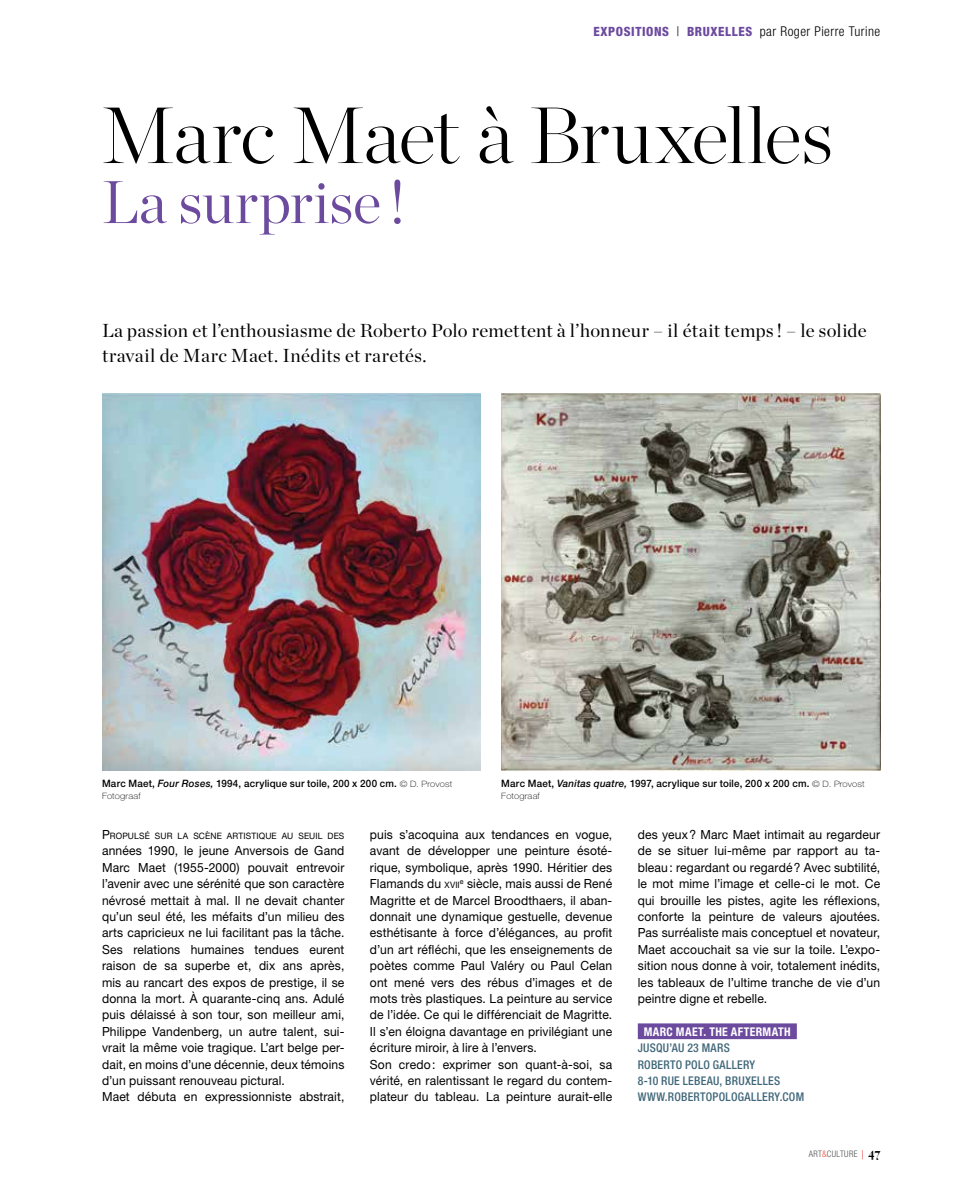
<style>
.page{position:relative;width:978px;height:1178px;background:#fff}
.page>*{position:absolute;margin:0;border:0;box-sizing:border-box;transform-origin:0 0}
.t1{font:200 79.5px "Chronicle Display";letter-spacing:-.02em;color:#000}
.t2{font:300 60px "Chronicle Display";color:#6c4a9e}
.t3{font:18.75px/25.5px "Chronicle Display";letter-spacing:.01em;color:#000}
.t4{font:300 condensed 13.5px "Helvetica Neue LT Std";letter-spacing:.035em;color:#000}
.t5{font:12.6px/16.4px "Helvetica Neue LT Std";letter-spacing:.01em;color:#000;scale:.96 1}
.t6{font:500 condensed 12px/16.4px "Helvetica Neue LT Std";letter-spacing:.02em;color:#406779}
.t7{font:700 condensed 12px "Helvetica Neue LT Std";letter-spacing:.03em;color:#fff}
.t8{font:500 10.2px "Helvetica Neue LT Std";letter-spacing:.02em;color:#000;scale:.96 1}
.t9{font:300 condensed 9px "Helvetica Neue LT Std";letter-spacing:.045em;color:#4d4d4f;scale:.96 1}
.t10{font:8.85px "Helvetica Neue LT Std";letter-spacing:.015em;color:#000;scale:.96 1}
.t11{font:100 8.7px "Helvetica Neue LT Std";letter-spacing:.015em;color:#000;scale:1.1 1}
.s1{font-weight:800;font-size:12.75px;color:#6c4a9e}
.s2{font-style:italic}
.s3{font-weight:100;font-size:8.7px}
.s4{font-size:12.6px}
.s5{font-size:8.85px}
.s6{color:#f04e37}
.s7{font-family:"Helvetica BQ";font-stretch:normal;color:#ed1d24}
.s8{font-family:"Bauer Bodoni Bold Os F";font-weight:400;font-stretch:normal;font-size:12.75px;color:#000}
</style>
<div class="page">
<div style="left:638px;top:1023px;width:159px;height:16px;background:#6c4a9e"></div>
<img style="left:102px;top:394px;width:378px;height:376px">
<img style="left:501px;top:394px;width:379px;height:376px">
<p class="t4" style="left:593px;top:24px;width:288px"><span class="s1">EXPOSITIONS</span> | <span class="s1">BRUXELLES</span> par Roger Pierre Turine</p>
<h1 class="t1" style="left:102px;top:75px;width:733px">Marc Maet à Bruxelles</h1>
<h2 class="t2" style="left:102px;top:156px;width:305px">La surprise !</h2>
<h3 class="t3" style="left:102px;top:316px;width:766px">La passion et l’enthousiasme de Roberto Polo remettent à l’honneur – il était temps ! – le solide travail de Marc Maet. Inédits et raretés.</h3>
<p class="t8" style="left:102px;top:777px;width:366px">Marc Maet, <span class="s2">Four Roses,</span> 1994, acrylique sur toile, 200 x 200 cm. <span class="s3">© D. Provost</span></p>
<p class="t11" style="left:102px;top:790px;width:37px">Fotograaf</p>
<p class="t8" style="left:501px;top:777px;width:380px">Marc Maet, <span class="s2">Vanitas quatre,</span> 1997, acrylique sur toile, 200 x 200 cm. <span class="s3">© D. Provost</span></p>
<p class="t11" style="left:501px;top:790px;width:37px">Fotograaf</p>
<p class="t10" style="left:102px;top:830px;width:254px"><span class="s4">P</span>ROPULSÉ SUR LA SCÈNE ARTISTIQUE AU SEUIL DES</p>
<p class="t5" style="left:102px;top:842px;width:254px">années 1990, le jeune Anversois de Gand Marc Maet (1955-2000) pouvait entrevoir l’avenir avec une sérénité que son caractère névrosé mettait à mal. Il ne devait chanter qu’un seul été, les méfaits d’un milieu des arts capricieux ne lui facilitant pas la tâche.<br>Ses relations humaines tendues eurent raison de sa superbe et, dix ans après, mis au rancart des expos de prestige, il se donna la mort. À quarante-cinq ans. Adulé puis délaissé à son tour, son meilleur ami, Philippe Vandenberg, un autre talent, sui&shy;vrait la même voie tragique. L’art belge per&shy;dait, en moins d’une décennie, deux témoins d’un puissant renouveau pictural.<br>Maet débuta en expressionniste abstrait,</p>
<p class="t5" style="left:370px;top:826px;width:254px">puis s’acoquina aux tendances en vogue, avant de développer une peinture ésoté&shy;rique, symbolique, après 1990. Héritier des Flamands du <span class="s5">XVII</span><sup>e</sup> siècle, mais aussi de René Magritte et de Marcel Broodthaers, il aban&shy;donnait une dynamique gestuelle, devenue esthétisante à force d’élégances, au profit d’un art réfléchi, que les enseignements de poètes comme Paul Valéry ou Paul Celan ont mené vers des rébus d’images et de mots très plastiques. La peinture au service de l’idée. Ce qui le différenciait de Magritte.<br>Il s’en éloigna davantage en privilégiant une écriture miroir, à lire à l’envers.<br>Son credo: exprimer son quant-à-soi, sa vérité, en ralentissant le regard du contem&shy;plateur du tableau. La peinture aurait-elle</p>
<p class="t5" style="left:638px;top:826px;width:254px;text-align:justify">des yeux? Marc Maet intimait au regardeur de se situer lui-même par rapport au ta&shy;bleau: regardant ou regardé? Avec subtilité, le mot mime l’image et celle-ci le mot. Ce qui brouille les pistes, agite les réflexions, conforte la peinture de valeurs ajoutées.<br>Pas surréaliste mais conceptuel et novateur, Maet accouchait sa vie sur la toile. L’expo&shy;sition nous donne à voir, totalement inédits, les tableaux de l’ultime tranche de vie d’un peintre digne et rebelle.</p>
<p class="t7" style="left:638px;top:1024px;width:154px">MARC MAET. THE AFTERMATH</p>
<p class="t6" style="left:638px;top:1039px;width:168px">JUSQU’AU 23 MARS<br>ROBERTO POLO GALLERY<br>8-10 RUE LEBEAU, BRUXELLES<br>WWW.ROBERTOPOLOGALLERY.COM</p>
<p class="t9" style="left:809px;top:1148px;width:76px">art<span class="s6">&amp;</span>Culture <span class="s7">|</span> <span class="s8">47</span></p>
</div>
